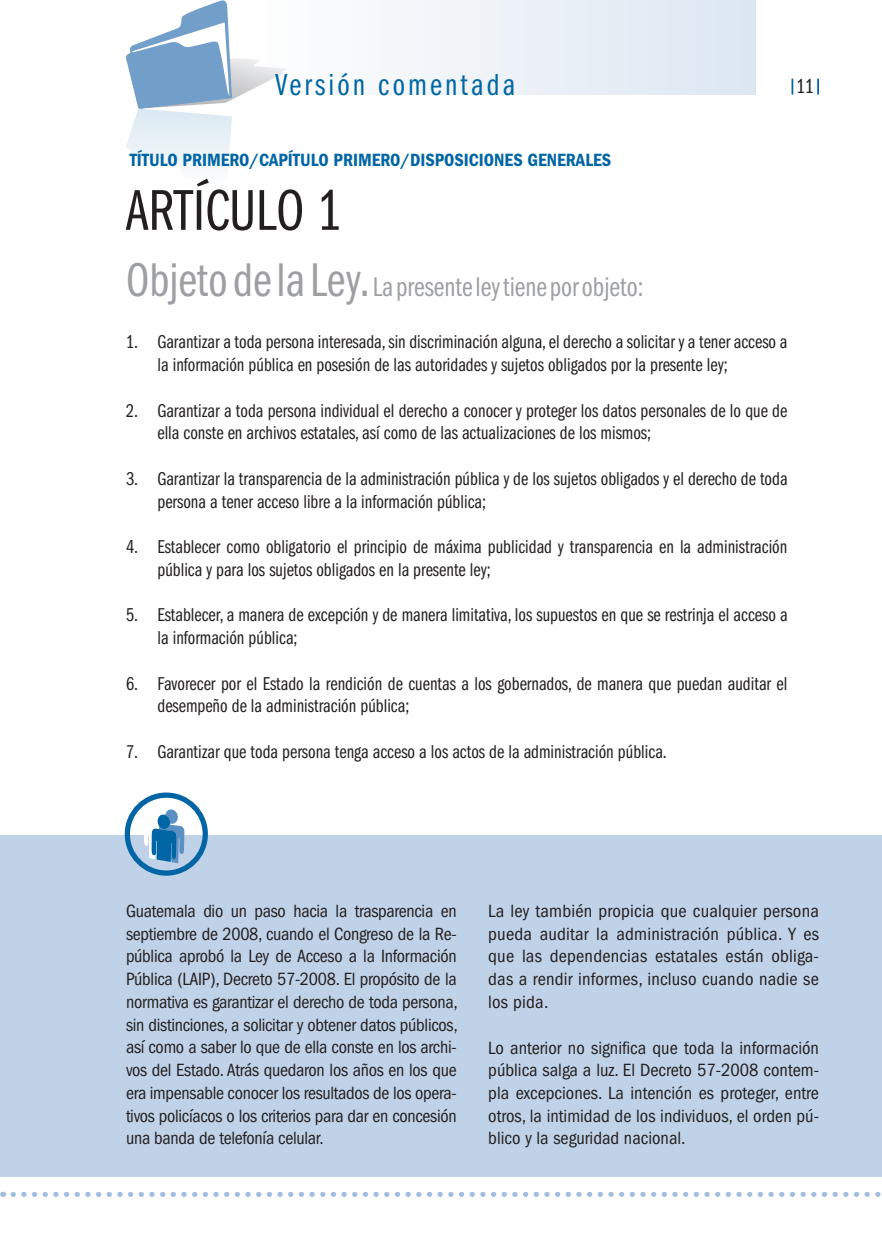
<style>
.page{position:relative;width:882px;height:1260px;background:#fff}
.page>*{position:absolute;margin:0;border:0;box-sizing:border-box;transform-origin:0 0}
.t1{font:59.5px "ITC Franklin Gothic Std Bk Cp";color:#231f20}
.t2{font:31.5px "ITC Franklin Gothic Std Bk Cp";letter-spacing:.1em;color:#0065a4}
.t3{font:28px "ITC Franklin Gothic Std Bk Cp";color:#9d9fa2}
.t4{font:21px "ITC Franklin Gothic Std Bk Cp";color:#231f20}
.t5{font:19.25px/22.8px "ITC Franklin Gothic Std Bk Cp";color:#231f20}
.t6{font:condensed 18.38px/22.8px "ITC Franklin Gothic Std";color:#231f20;text-align:justify}
.t7{font:18.38px "ITC Franklin Gothic Std Dm Cd";color:#0065a4}
.s1{font-size:49px}
</style>
<div class="page">
<svg style="left:792px;top:79px;width:1px;height:15px"></svg>
<svg style="left:817px;top:79px;width:2px;height:15px"></svg>
<svg style="left:126px;top:0;width:122px;height:166px"></svg>
<div style="left:248px;top:0;width:508px;height:94px;background:linear-gradient(to right,#fdfdfd,#dde7f2)"></div>
<div style="left:1px;top:835px;width:881px;height:342px;background:#c0d2e8"></div>
<svg style="left:13px;top:1192px;width:868px;height:5px"></svg>
<div style="left:125px;top:793px;width:83px;height:83px;border:5px solid #0065a4;border-radius:50%"></div>
<svg style="left:144px;top:805px;width:41px;height:58px"></svg>
<h2 class="t2" style="left:275px;top:67px;width:241px">Versión comentada</h2>
<p class="t4" style="left:796px;top:75px;width:19px">11</p>
<p class="t7" style="left:130px;top:150px;width:483px">TÍTULO PRIMERO/CAPÍTULO PRIMERO/DISPOSICIONES GENERALES</p>
<h1 class="t1" style="left:126px;top:178px;width:218px">ARTÍCULO 1</h1>
<h3 class="t3" style="left:126px;top:271px;width:519px"><span class="s1">Objeto de la Ley.</span> La presente ley tiene por objeto:</h3>
<p class="t5" style="left:157px;top:331px;width:631px;text-indent:-31px">1. Garantizar a toda persona interesada, sin discriminación alguna, el derecho a solicitar y a tener acceso a la información pública en posesión de las autoridades y sujetos obligados por la presente ley;</p>
<p class="t5" style="left:157px;top:399px;width:631px;text-indent:-31px">2. Garantizar a toda persona individual el derecho a conocer y proteger los datos personales de lo que de ella conste en archivos estatales, así como de las actualizaciones de los mismos;</p>
<p class="t5" style="left:157px;top:467px;width:632px;text-indent:-31px">3. Garantizar la transparencia de la administración pública y de los sujetos obligados y el derecho de toda persona a tener acceso libre a la información pública;</p>
<p class="t5" style="left:157px;top:536px;width:631px;text-indent:-31px">4. Establecer como obligatorio el principio de máxima publicidad y transparencia en la administración pública y para los sujetos obligados en la presente ley;</p>
<p class="t5" style="left:157px;top:604px;width:632px;text-indent:-31px">5. Establecer, a manera de excepción y de manera limitativa, los supuestos en que se restrinja el acceso a la información pública;</p>
<p class="t5" style="left:157px;top:672px;width:631px;text-indent:-31px">6. Favorecer por el Estado la rendición de cuentas a los gobernados, de manera que puedan auditar el desempeño de la administración pública;</p>
<p class="t5" style="left:126px;top:740px;width:542px">7. Garantizar que toda persona tenga acceso a los actos de la administración pública.</p>
<p class="t6" style="left:126px;top:900px;width:333px">Guatemala dio un paso hacia la trasparencia en septiembre de 2008, cuando el Congreso de la Re&shy;pública aprobó la Ley de Acceso a la Información Pública (LAIP), Decreto 57-2008. El propósito de la normativa es garantizar el derecho de toda persona, sin distinciones, a solicitar y obtener datos públicos, así como a saber lo que de ella conste en los archi&shy;vos del Estado. Atrás quedaron los años en los que era impensable conocer los resultados de los opera&shy;tivos policíacos o los criterios para dar en concesión una banda de telefonía celular.</p>
<p class="t6" style="left:488px;top:900px;width:332px">La ley también propicia que cualquier persona pueda auditar la administración pública. Y es que las dependencias estatales están obliga&shy;das a rendir informes, incluso cuando nadie se los pida.</p>
<p class="t6" style="left:488px;top:1036px;width:332px">Lo anterior no significa que toda la información pública salga a luz. El Decreto 57-2008 contem&shy;pla excepciones. La intención es proteger, entre otros, la intimidad de los individuos, el orden pú&shy;blico y la seguridad nacional.</p>
</div>
